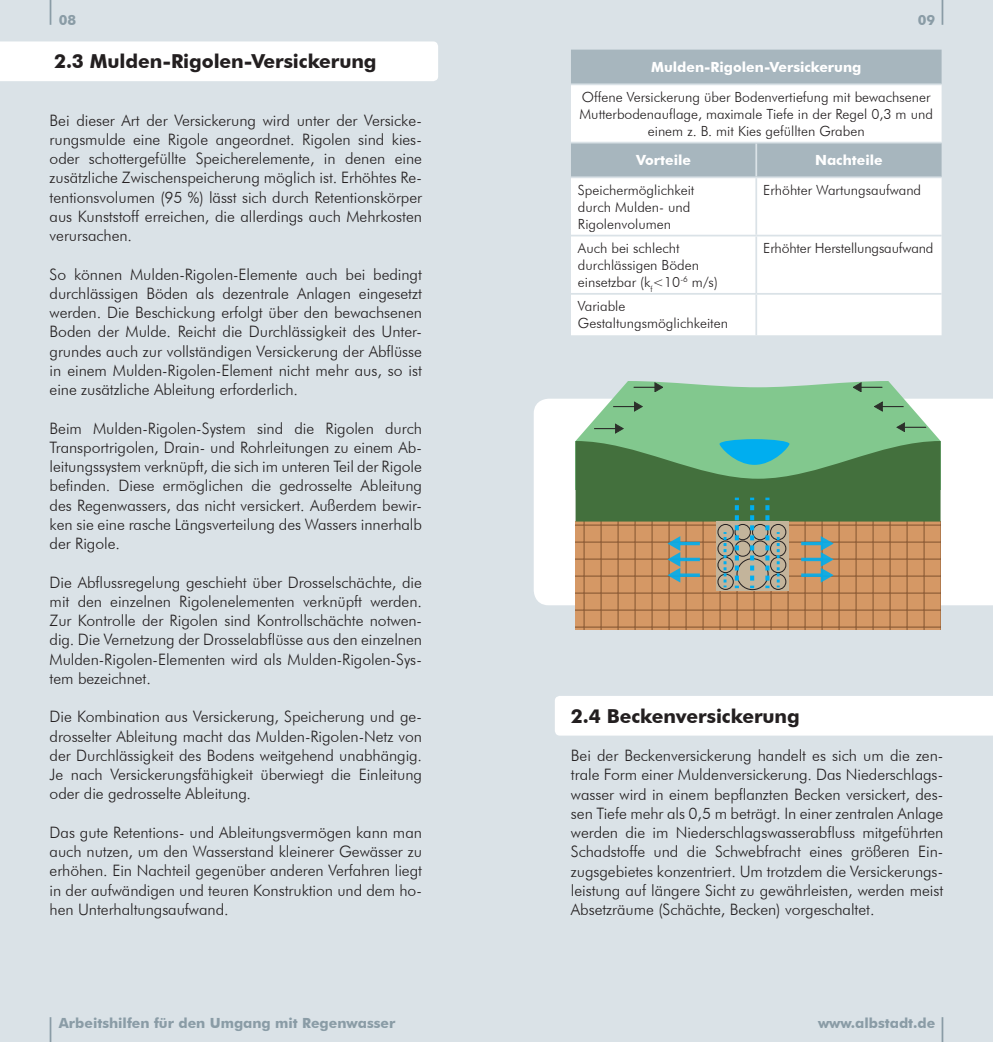
<style>
.page{position:relative;width:993px;height:1042px;background:#fff}
.page>*{position:absolute;margin:0;border:0;box-sizing:border-box;transform-origin:0 0}
.t1{font:700 19.25px "Futura BT";letter-spacing:-.005em;color:#231f20}
.t2{font:300 15.75px/19.2px "Futura BT";letter-spacing:-.005em;color:#231f20;text-align:justify}
.t3{font:300 14px/16.8px "Futura BT";color:#231f20;text-align:center}
.t4{font:700 14px "Futura BT";color:#8a9ca6}
.t5{font:700 14px "Futura BT";color:#fff}
</style>
<div class="page">
<div style="left:0;top:0;width:992px;height:1042px;background:#dae2e7"></div>
<svg style="left:50px;top:0;width:1px;height:25px"></svg>
<svg style="left:50px;top:1017px;width:1px;height:25px"></svg>
<hr style="left:941px;top:1017px;width:2px;height:25px;background:#8a9ca6">
<hr style="left:941px;top:0;width:2px;height:25px;background:#8a9ca6">
<div style="left:555px;top:696px;width:437px;height:39px;background:#fff"></div>
<div style="left:534px;top:399px;width:458px;height:206px;background:#fff"></div>
<div style="left:0;top:41px;width:438px;height:40px;background:#fff"></div>
<div style="left:571px;top:50px;width:370px;height:33px;background:#a7b6be"></div>
<svg style="left:571px;top:85px;width:370px;height:250px;background:#eff2f3"></svg>
<div style="left:571px;top:236px;width:370px;height:57px;background:#fff"></div>
<hr style="left:570px;top:142px;width:186px;height:1px;background:#dae2e7">
<hr style="left:756px;top:142px;width:185px;height:1px;background:#dae2e7">
<hr style="left:755px;top:143px;width:1px;height:33px;background:#dae2e7">
<hr style="left:570px;top:176px;width:186px;height:2px;background:#dae2e7">
<hr style="left:756px;top:176px;width:185px;height:2px;background:#dae2e7">
<hr style="left:755px;top:178px;width:1px;height:57px;background:#dae2e7">
<hr style="left:570px;top:235px;width:186px;height:1px;background:#dae2e7">
<hr style="left:756px;top:235px;width:185px;height:1px;background:#dae2e7">
<hr style="left:755px;top:236px;width:1px;height:57px;background:#dae2e7">
<hr style="left:570px;top:293px;width:186px;height:2px;background:#dae2e7">
<hr style="left:756px;top:293px;width:185px;height:2px;background:#dae2e7">
<hr style="left:755px;top:295px;width:1px;height:40px;background:#dae2e7">
<svg style="left:575px;top:588px;width:365px;height:41px;background:#ca8e5d"></svg>
<svg style="left:716px;top:588px;width:72px;height:3px"></svg>
<div style="left:717px;top:574px;width:16px;height:16px;border:1px solid #231f20;border-radius:50%"></div>
<div style="left:770px;top:574px;width:15px;height:16px;border:1px solid #231f20;border-radius:50%"></div>
<div style="left:736px;top:558px;width:32px;height:32px;border:1px solid #231f20;border-radius:50%"></div>
<svg style="left:575px;top:381px;width:365px;height:207px;background:#849e72"></svg>
<p class="t4" style="left:59px;top:11px;width:19px">08</p>
<p class="t1" style="left:54px;top:49px;width:324px">2.3 Mulden-Rigolen-Versickerung</p>
<p class="t2" style="left:50px;top:110px;width:374px">Bei dieser Art der Versickerung wird unter der Versicke&shy;rungsmulde eine Rigole angeordnet. Rigolen sind kies&shy;oder schottergefüllte Speicherelemente, in denen eine zusätzliche Zwischenspeicherung möglich ist. Erhöhtes Re&shy;tentionsvolumen (95 %) lässt sich durch Retentionskörper aus Kunststoff erreichen, die allerdings auch Mehrkosten verursachen.</p>
<p class="t2" style="left:50px;top:264px;width:374px">So können Mulden-Rigolen-Elemente auch bei bedingt durchlässigen Böden als dezentrale Anlagen eingesetzt werden. Die Beschickung erfolgt über den bewachsenen Boden der Mulde. Reicht die Durchlässigkeit des Unter&shy;grundes auch zur vollständigen Versickerung der Abflüsse in einem Mulden-Rigolen-Element nicht mehr aus, so ist eine zusätzliche Ableitung erforderlich.</p>
<p class="t2" style="left:50px;top:418px;width:374px">Beim Mulden-Rigolen-System sind die Rigolen durch Transportrigolen, Drain- und Rohrleitungen zu einem Ab&shy;leitungssystem verknüpft, die sich im unteren Teil der Rigole befinden. Diese ermöglichen die gedrosselte Ableitung des Regenwassers, das nicht versickert. Außerdem bewir&shy;ken sie eine rasche Längsverteilung des Wassers innerhalb der Rigole.</p>
<p class="t2" style="left:50px;top:572px;width:374px">Die Abflussregelung geschieht über Drosselschächte, die mit den einzelnen Rigolenelementen verknüpft werden.<br>Zur Kontrolle der Rigolen sind Kontrollschächte notwen&shy;dig. Die Vernetzung der Drosselabflüsse aus den einzelnen Mulden-Rigolen-Elementen wird als Mulden-Rigolen-Sys&shy;tem bezeichnet.</p>
<p class="t2" style="left:50px;top:707px;width:374px">Die Kombination aus Versickerung, Speicherung und ge&shy;drosselter Ableitung macht das Mulden-Rigolen-Netz von der Durchlässigkeit des Bodens weitgehend unabhängig.<br>Je nach Versickerungsfähigkeit überwiegt die Einleitung oder die gedrosselte Ableitung.</p>
<p class="t2" style="left:50px;top:822px;width:374px">Das gute Retentions- und Ableitungsvermögen kann man auch nutzen, um den Wasserstand kleinerer Gewässer zu erhöhen. Ein Nachteil gegenüber anderen Verfahren liegt in der aufwändigen und teuren Konstruktion und dem ho&shy;hen Unterhaltungsaufwand.</p>
<p class="t4" style="left:917px;top:11px;width:19px">09</p>
<p class="t5" style="left:651px;top:59px;width:212px">Mulden-Rigolen-Versickerung</p>
<p class="t3" style="left:579px;top:88px;width:355px">Offene Versickerung über Bodenvertiefung mit bewachsener<br>Mutterbodenauflage, maximale Tiefe in der Regel 0,3 m und einem z. B. mit Kies gefüllten Graben</p>
<p class="t5" style="left:636px;top:152px;width:56px">Vorteile</p>
<p class="t5" style="left:814px;top:152px;width:69px">Nachteile</p>
<p class="t3" style="left:577px;top:181px;width:118px">Speichermöglichkeit</p>
<p class="t3" style="left:577px;top:198px;width:114px">durch Mulden- und</p>
<p class="t3" style="left:577px;top:215px;width:95px">Rigolenvolumen</p>
<p class="t3" style="left:763px;top:181px;width:159px">Erhöhter Wartungsaufwand</p>
<p class="t3" style="left:577px;top:240px;width:103px">Auch bei schlecht</p>
<p class="t3" style="left:577px;top:256px;width:122px">durchlässigen Böden</p>
<p class="t3" style="left:577px;top:273px;width:141px">einsetzbar (k<sub>f</sub>&lt;10<sup>-6</sup> m/s)</p>
<p class="t3" style="left:577px;top:298px;width:49px">Variable</p>
<p class="t3" style="left:577px;top:315px;width:151px">Gestaltungsmöglichkeiten</p>
<p class="t3" style="left:763px;top:240px;width:172px">Erhöhter Herstellungsaufwand</p>
<p class="t1" style="left:570px;top:704px;width:230px">2.4 Beckenversickerung</p>
<p class="t2" style="left:570px;top:746px;width:374px">Bei der Beckenversickerung handelt es sich um die zen&shy;trale Form einer Muldenversickerung. Das Niederschlags&shy;wasser wird in einem bepflanzten Becken versickert, des&shy;sen Tiefe mehr als 0,5 m beträgt. In einer zentralen Anlage werden die im Niederschlagswasserabfluss mitgeführten Schadstoffe und die Schwebfracht eines größeren Ein&shy;zugsgebietes konzentriert. Um trotzdem die Versickerungs&shy;leistung auf längere Sicht zu gewährleisten, werden meist Absetzräume (Schächte, Becken) vorgeschaltet.</p>
<p class="t4" style="left:59px;top:1014px;width:338px">Arbeitshilfen für den Umgang mit Regenwasser</p>
<p class="t4" style="left:817px;top:1014px;width:119px">www.albstadt.de</p>
</div>
